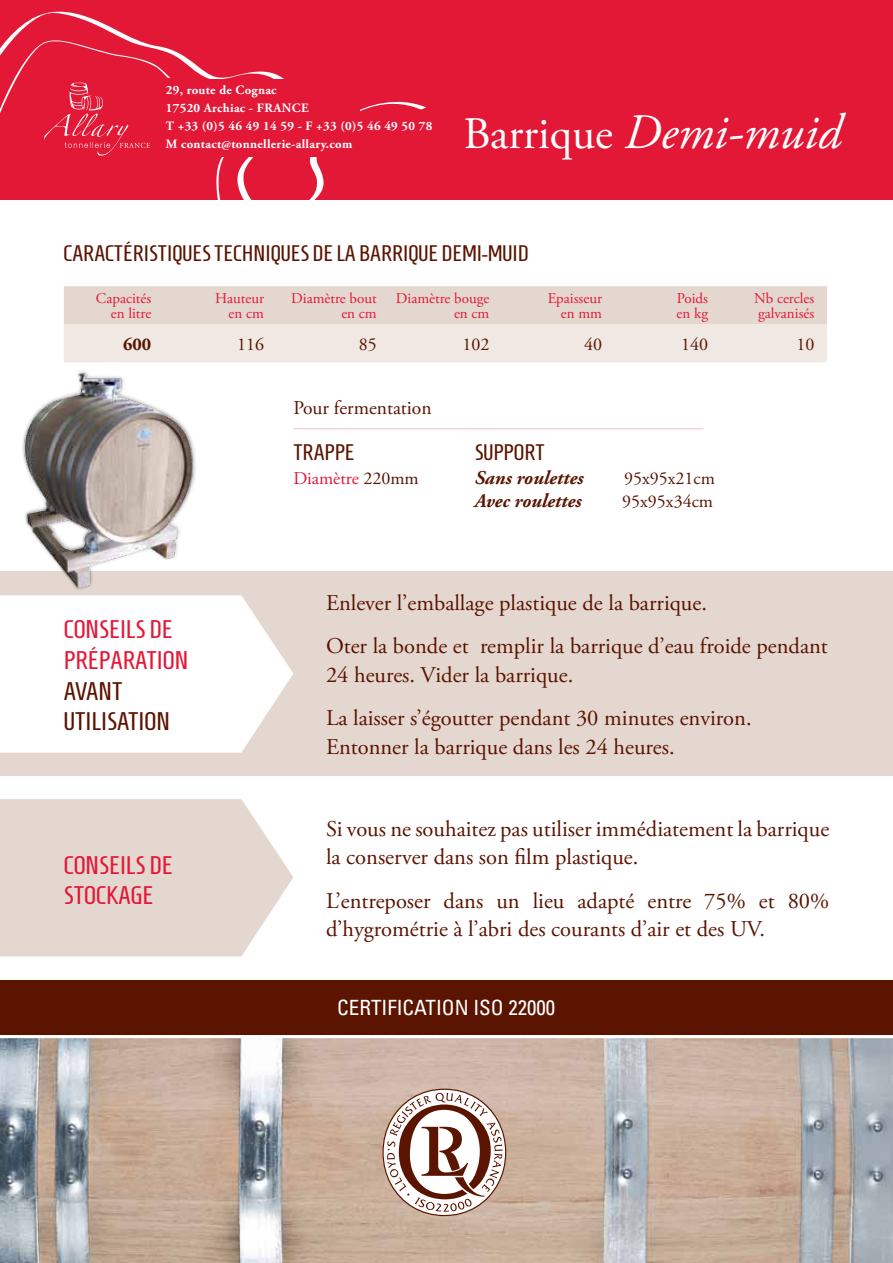
<style>
.page{position:relative;width:893px;height:1263px;background:#fff}
.page>*{position:absolute;margin:0;border:0;box-sizing:border-box;transform-origin:0 0}
.t1{font:italic 49.5px "Adobe Garamond Pro";color:#fff}
.t2{font:25.5px/30.6px "Homenaje";color:#e31837}
.t3{font:25.5px/30.6px "Homenaje";color:#5b1400}
.t4{font:22.5px/43.5px "Adobe Garamond Pro";color:#5b1400}
.t5{font:22.5px "Homenaje";color:#5b1400}
.t6{font:condensed 21px "Univers";color:#fff}
.t7{font:italic 700 19.5px "Adobe Garamond Pro";color:#5b1400}
.t8{font:19.5px "Adobe Garamond Pro";color:#5b1400}
.t9{font:18px "Adobe Garamond Pro";color:#5b1400}
.t10{font:18px "Adobe Garamond Pro";color:#e31837}
.t11{font:700 18px "Adobe Garamond Pro";color:#5b1400}
.t12{font:15px/15px "Adobe Garamond Pro";color:#e31837;text-align:right}
.t13{font:700 12.75px/18px "Adobe Garamond Pro";letter-spacing:.025em;color:#fff}
.s1{font-style:normal;font-size:45px}
.s2{color:#5b1400}
</style>
<div class="page">
<div style="left:0;top:980px;width:893px;height:117px;background:#5b1400"></div>
<div style="left:0;top:571px;width:893px;height:205px;background:#e4d7cf"></div>
<svg style="left:0;top:595px;width:293px;height:158px;fill:#fff"></svg>
<svg style="left:0;top:799px;width:293px;height:157px;fill:#e4d7cf"></svg>
<svg style="left:0;top:1035px;width:893px;height:228px"></svg>
<svg style="left:382px;top:1089px;width:124px;height:127px"></svg>
<svg style="left:64px;top:286px;width:763px;height:76px"></svg>
<img style="left:22px;top:371px;width:174px;height:219px">
<hr style="left:293px;top:428px;width:410px;height:1px;background:#f7bac3">
<div style="left:0;top:0;width:893px;height:200px;background:#e31837"></div>
<svg style="left:10px;top:12px;width:118px;height:24px"></svg>
<svg style="left:0;top:36px;width:427px;height:164px"></svg>
<p class="t13" style="left:166px;top:82px;width:268px">29, route de Cognac<br>17520 Archiac - France<br>T +33 (0)5 46 49 14 59 - F +33 (0)5 46 49 50 78<br>M contact@tonnellerie-allary.com</p>
<h1 class="t1" style="left:463px;top:103px;width:379px"><span class="s1">Barrique</span> Demi-muid</h1>
<p class="t5" style="left:64px;top:241px;width:466px">CARACTÉRISTIQUES TECHNIQUES DE LA BARRIQUE DEMI-MUID</p>
<p class="t12" style="left:96px;top:291px;width:57px">Capacités en litre</p>
<p class="t12" style="left:215px;top:291px;width:50px">Hauteur en cm</p>
<p class="t12" style="left:291px;top:291px;width:87px">Diamètre bout en cm</p>
<p class="t12" style="left:396px;top:291px;width:95px">Diamètre bouge en cm</p>
<p class="t12" style="left:548px;top:291px;width:56px">Epaisseur en mm</p>
<p class="t12" style="left:676px;top:291px;width:33px;text-align:left">Poids en kg</p>
<p class="t12" style="left:754px;top:291px;width:62px;text-align:left">Nb cercles galvanisés</p>
<p class="t11" style="left:123px;top:333px;width:30px">600</p>
<p class="t9" style="left:237px;top:333px;width:28px">116</p>
<p class="t9" style="left:359px;top:333px;width:19px">85</p>
<p class="t9" style="left:462px;top:333px;width:28px">102</p>
<p class="t9" style="left:584px;top:333px;width:19px">40</p>
<p class="t9" style="left:681px;top:333px;width:28px">140</p>
<p class="t9" style="left:796px;top:333px;width:19px">10</p>
<p class="t2" style="left:64px;top:614px;width:126px">CONSEILS DE<br>PRÉPARATION</p>
<p class="t3" style="left:64px;top:675px;width:108px">AVANT<br>UTILISATION</p>
<p class="t2" style="left:64px;top:850px;width:110px">CONSEILS DE<br>STOCKAGE</p>
<p class="t8" style="left:293px;top:396px;width:140px">Pour fermentation</p>
<p class="t5" style="left:293px;top:440px;width:63px">TRAPPE</p>
<p class="t10" style="left:293px;top:468px;width:127px">Diamètre <span class="s2">220mm</span></p>
<p class="t5" style="left:475px;top:440px;width:71px">SUPPORT</p>
<p class="t7" style="left:475px;top:466px;width:110px">Sans roulettes</p>
<p class="t9" style="left:624px;top:467px;width:92px">95x95x21cm</p>
<p class="t7" style="left:475px;top:490px;width:108px">Avec roulettes</p>
<p class="t9" style="left:622px;top:490px;width:92px">95x95x34cm</p>
<p class="t4" style="left:326px;top:582px;width:503px">Enlever l’emballage plastique de la barrique.<br>Oter la bonde et remplir la barrique d’eau froide pendant</p>
<p class="t4" style="left:326px;top:654px;width:427px">24 heures. Vider la barrique.<br>La laisser s’égoutter pendant 30 minutes environ.</p>
<p class="t4" style="left:326px;top:726px;width:350px">Entonner la barrique dans les 24 heures.</p>
<p class="t4" style="left:326px;top:815px;width:505px;line-height:28.5px">Si vous ne souhaitez pas utiliser immédiatement la barrique la conserver dans son film plastique.</p>
<p class="t4" style="left:326px;top:887px;width:505px;line-height:28.5px">L’entreposer dans un lieu adapté entre 75% et 80% d’hygrométrie à l’abri des courants d’air et des UV.</p>
<p class="t6" style="left:337px;top:994px;width:219px">CERTIFICATION I SO 22000</p>
</div>
